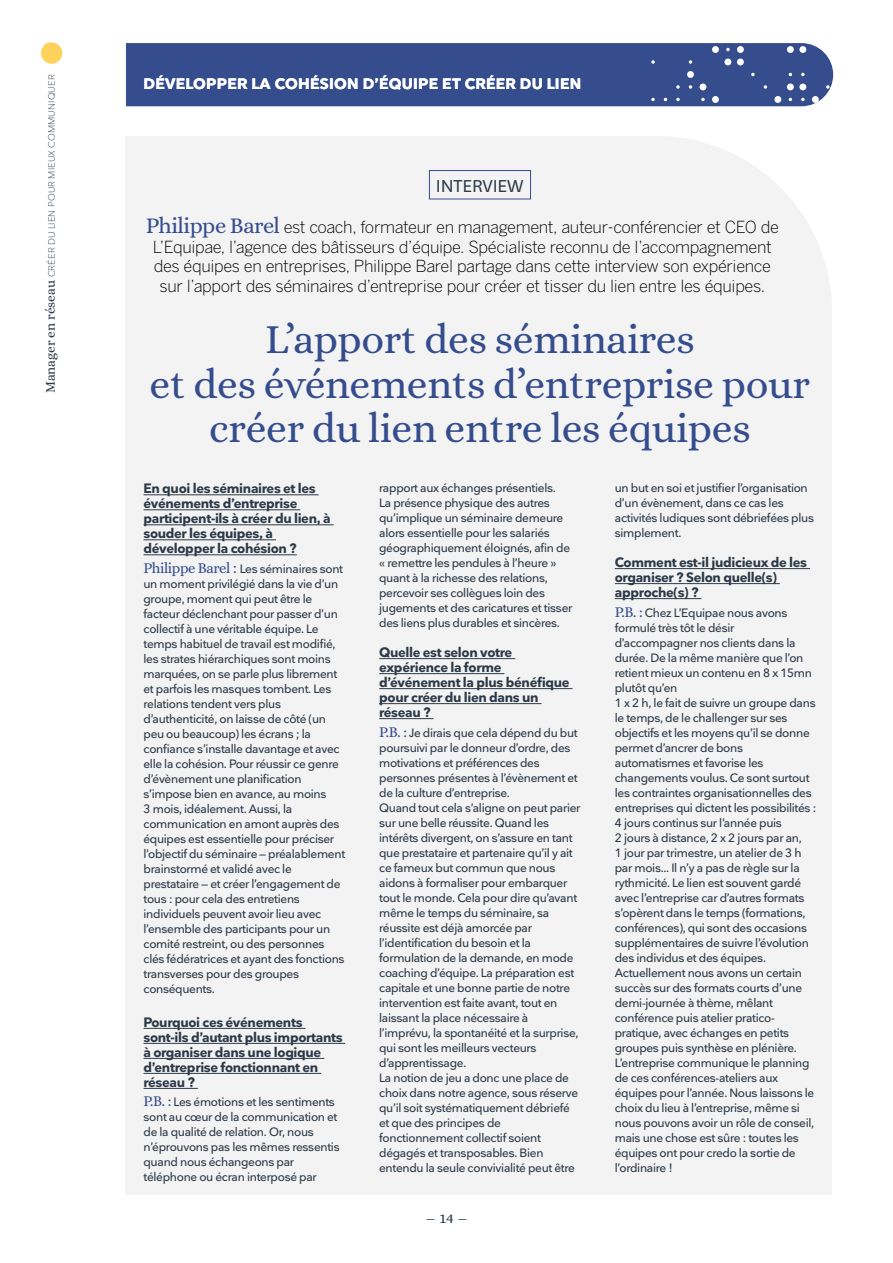
<style>
.page{position:relative;width:893px;height:1263px;background:#fff}
.page>*{position:absolute;margin:0;border:0;box-sizing:border-box;transform-origin:0 0}
.t1{font:41.7px/44.2px "Alice";letter-spacing:-.01em;color:#354d8d;text-align:center}
.t2{font:20.25px "National";letter-spacing:-.01em;color:#2c3a47}
.t3{font:300 16.5px/19.5px "Benton Gothic";letter-spacing:-.02em;color:#000;text-align:center}
.t4{font:15.75px "Alice";color:#2c3a47}
.t5{font:700 15px "Nationale";letter-spacing:.015em;color:#fff}
.t6{font:700 13.5px/15px "Nationale";letter-spacing:-.025em;color:#2c3a47}
.t7{font:500 12px/15px "Nationale";letter-spacing:-.025em;color:#2c3a47}
.t8{font:300 9px "Nationale";letter-spacing:.015em;color:#2c3a47}
.s1{font-family:"Alice";font-weight:400;font-size:13.5px}
.s2{font-family:"Alice";font-weight:400;font-size:22.5px;color:#354d8d}
.s3{font-family:"Alice";font-weight:400;font-size:15px;color:#354d8d}
.s4{font-size:15px;color:#354d8d}
</style>
<div class="page">
<div style="left:41px;top:43px;width:21px;height:21px;background:#ffd25b;border-radius:50%"></div>
<div style="left:125px;top:136px;width:707px;height:1059px;background:#f3f3f4"></div>
<svg style="left:674px;top:136px;width:158px;height:157px"></svg>
<div style="left:429px;top:170px;width:102px;height:29px;border:1px solid #354d8d"></div>
<div style="left:43px;top:43px;width:13px;height:12px;background:#ffd25b;border-radius:50%"></div>
<hr style="left:144px;top:494px;width:175px;height:1px;background:#2c3a47">
<hr style="left:144px;top:509px;width:156px;height:1px;background:#2c3a47">
<hr style="left:144px;top:524px;width:190px;height:1px;background:#2c3a47">
<hr style="left:144px;top:539px;width:132px;height:1px;background:#2c3a47">
<hr style="left:144px;top:554px;width:153px;height:1px;background:#2c3a47">
<hr style="left:144px;top:1028px;width:161px;height:1px;background:#2c3a47">
<hr style="left:144px;top:1043px;width:201px;height:1px;background:#2c3a47">
<hr style="left:144px;top:1058px;width:180px;height:1px;background:#2c3a47">
<hr style="left:144px;top:1073px;width:177px;height:1px;background:#2c3a47">
<hr style="left:144px;top:1088px;width:54px;height:1px;background:#2c3a47">
<hr style="left:379px;top:658px;width:136px;height:1px;background:#2c3a47">
<hr style="left:379px;top:673px;width:125px;height:1px;background:#2c3a47">
<hr style="left:379px;top:688px;width:193px;height:1px;background:#2c3a47">
<hr style="left:379px;top:703px;width:163px;height:1px;background:#2c3a47">
<hr style="left:379px;top:718px;width:54px;height:1px;background:#2c3a47">
<hr style="left:615px;top:568px;width:195px;height:1px;background:#2c3a47">
<hr style="left:615px;top:583px;width:165px;height:1px;background:#2c3a47">
<hr style="left:615px;top:598px;width:86px;height:1px;background:#2c3a47">
<div style="left:126px;top:43px;width:707px;height:63px;background:#354d8d"></div>
<p class="t8" style="left:46px;top:393px;width:320px;rotate:-90deg"><span class="s1">Manager en réseau</span> CRÉER DU LIEN POUR MIEUX COMMUNIQUER</p>
<p class="t5" style="left:144px;top:75px;width:439px">DÉVELOPPER LA COHÉSION D’ÉQUIPE ET CRÉER DU LIEN</p>
<h2 class="t2" style="left:436px;top:173px;width:89px">INTERVIEW</h2>
<p class="t3" style="left:146px;top:217px;width:635px"><span class="s2">Philippe Barel</span> est coach, formateur en management, auteur-conférencier et CEO de L’Equipae, l’agence des bâtisseurs d’équipe. Spécialiste reconnu de l’accompagnement des équipes en entreprises, Philippe Barel partage dans cette interview son expérience sur l’apport des séminaires d’entreprise pour créer et tisser du lien entre les équipes.</p>
<h1 class="t1" style="left:150px;top:320px;width:662px">L’apport des séminaires<br>et des événements d’entreprise pour créer du lien entre les équipes</h1>
<p class="t6" style="left:144px;top:481px;width:189px">En quoi les séminaires et les événements d’entreprise participent-ils à créer du lien, à souder les équipes, à développer la cohésion ?</p>
<p class="t7" style="left:144px;top:561px;width:203px"><span class="s3">Philippe Barel</span> <span class="s4">:</span> Les séminaires sont un moment privilégié dans la vie d’un groupe, moment qui peut être le facteur déclenchant pour passer d’un collectif à une véritable équipe. Le temps habituel de travail est modifié, les strates hiérarchiques sont moins marquées, on se parle plus librement et parfois les masques tombent. Les relations tendent vers plus d’authenticité, on laisse de côté (un peu ou beaucoup) les écrans ; la confiance s’installe davantage et avec elle la cohésion. Pour réussir ce genre d’évènement une planification s’impose bien en avance, au moins<br>3 mois, idéalement. Aussi, la communication en amont auprès des équipes est essentielle pour préciser l’objectif du séminaire — préalablement brainstormé et validé avec le prestataire — et créer l’engagement de tous : pour cela des entretiens individuels peuvent avoir lieu avec l’ensemble des participants pour un comité restreint, ou des personnes clés fédératrices et ayant des fonctions transverses pour des groupes conséquents.</p>
<p class="t6" style="left:144px;top:1015px;width:201px">Pourquoi ces événements sont-ils d’autant plus importants à organiser dans une logique d’entreprise fonctionnant en réseau ?</p>
<p class="t7" style="left:143px;top:1095px;width:198px"><span class="s3">P.B. :</span> Les émotions et les sentiments sont au cœur de la communication et de la qualité de relation. Or, nous n’éprouvons pas les mêmes ressentis quand nous échangeons par téléphone ou écran interposé par</p>
<p class="t7" style="left:379px;top:481px;width:195px">rapport aux échanges présentiels.<br>La présence physique des autres qu’implique un séminaire demeure alors essentielle pour les salariés géographiquement éloignés, afin de « remettre les pendules à l’heure » quant à la richesse des relations, percevoir ses collègues loin des jugements et des caricatures et tisser des liens plus durables et sincères.</p>
<p class="t6" style="left:379px;top:645px;width:192px">Quelle est selon votre expérience la forme d’événement la plus bénéfique pour créer du lien dans un réseau ?</p>
<p class="t7" style="left:379px;top:725px;width:203px"><span class="s3">P.B. :</span> Je dirais que cela dépend du but poursuivi par le donneur d’ordre, des motivations et préférences des personnes présentes à l’évènement et de la culture d’entreprise.<br>Quand tout cela s’aligne on peut parier sur une belle réussite. Quand les intérêts divergent, on s’assure en tant que prestataire et partenaire qu’il y ait ce fameux but commun que nous aidons à formaliser pour embarquer tout le monde. Cela pour dire qu’avant même le temps du séminaire, sa réussite est déjà amorcée par l’identification du besoin et la formulation de la demande, en mode coaching d’équipe. La préparation est capitale et une bonne partie de notre intervention est faite avant, tout en laissant la place nécessaire à l’imprévu, la spontanéité et la surprise, qui sont les meilleurs vecteurs d’apprentissage.<br>La notion de jeu a donc une place de choix dans notre agence, sous réserve qu’il soit systématiquement débriefé et que des principes de fonctionnement collectif soient dégagés et transposables. Bien entendu la seule convivialité peut être</p>
<h3 class="t4" style="left:426px;top:1207px;width:44px">_ 14 _</h3>
<p class="t7" style="left:615px;top:481px;width:201px">un but en soi et justifier l’organisation d’un évènement, dans ce cas les activités ludiques sont débriefées plus simplement.</p>
<p class="t6" style="left:615px;top:555px;width:194px">Comment est-il judicieux de les organiser ? Selon quelle(s) approche(s) ?</p>
<p class="t7" style="left:615px;top:605px;width:203px"><span class="s3">P.B. :</span> Chez L’Equipae nous avons formulé très tôt le désir d’accompagner nos clients dans la durée. De la même manière que l’on retient mieux un contenu en 8 x 15mn plutôt qu’en<br>1 x 2 h, le fait de suivre un groupe dans le temps, de le challenger sur ses objectifs et les moyens qu’il se donne permet d’ancrer de bons automatismes et favorise les changements voulus. Ce sont surtout les contraintes organisationnelles des entreprises qui dictent les possibilités :<br>4 jours continus sur l’année puis<br>2 jours à distance, 2 x 2 jours par an,<br>1 jour par trimestre, un atelier de 3 h par mois... Il n’y a pas de règle sur la rythmicité. Le lien est souvent gardé avec l’entreprise car d’autres formats s’opèrent dans le temps (formations, conférences), qui sont des occasions supplémentaires de suivre l’évolution des individus et des équipes.<br>Actuellement nous avons un certain succès sur des formats courts d’une demi-journée à thème, mêlant conférence puis atelier pratico&shy;pratique, avec échanges en petits groupes puis synthèse en plénière.<br>L’entreprise communique le planning de ces conférences-ateliers aux équipes pour l’année. Nous laissons le choix du lieu à l’entreprise, même si nous pouvons avoir un rôle de conseil, mais une chose est sûre : toutes les équipes ont pour credo la sortie de l’ordinaire !</p>
</div>
